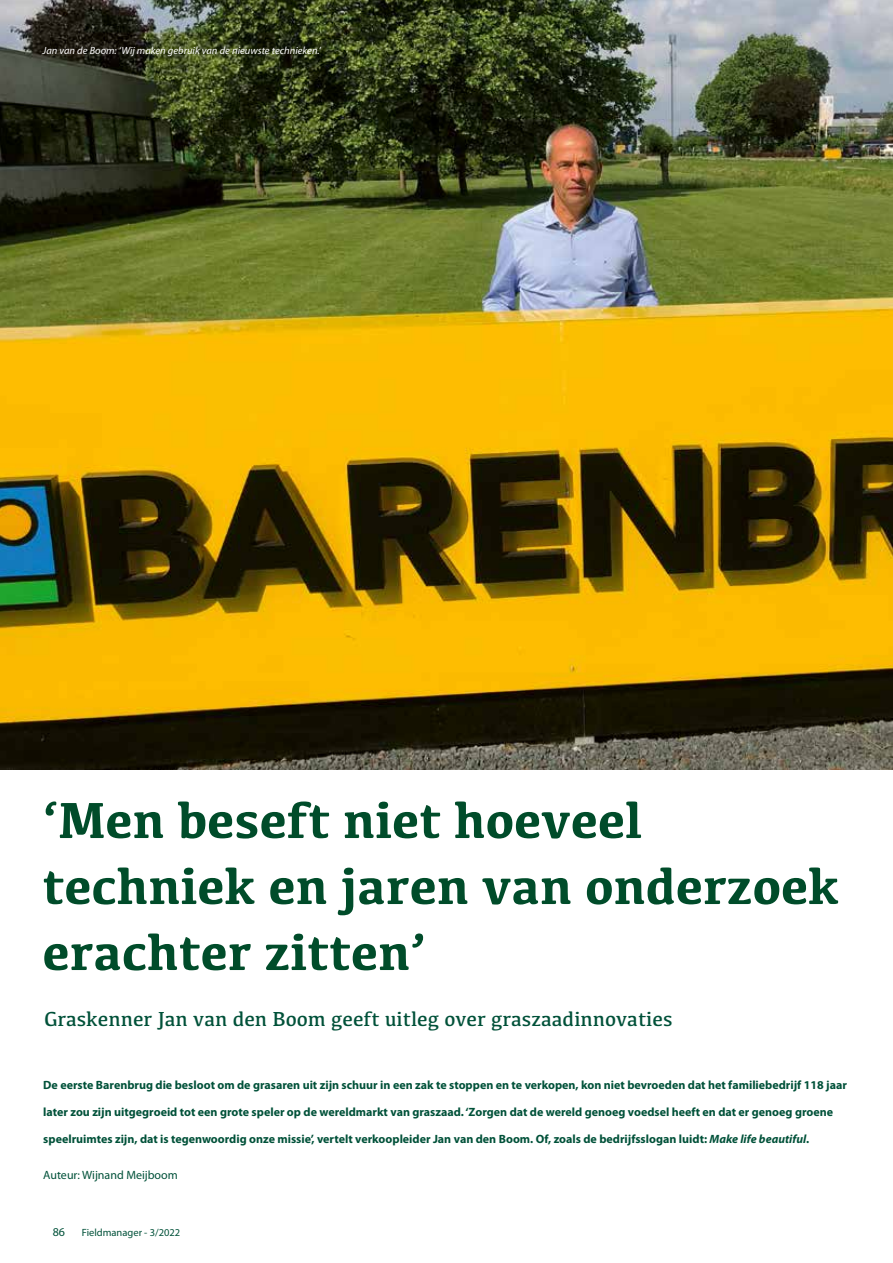
<style>
.page{position:relative;width:893px;height:1263px;background:#fff}
.page>*{position:absolute;margin:0;border:0;box-sizing:border-box;transform-origin:0 0}
.t1{font:700 52.5px/66px "Kefa";color:#004c2a}
.t2{font:21px "Kefa";color:#005139}
.t3{font:700 12px "Myriad Pro";color:#005139}
.t4{font:12px "Myriad Pro";color:#005139}
.t5{font:italic 10.5px "Myriad Pro";color:#fff}
.t6{font:10.5px "Myriad Pro";color:#005139}
.s1{font-style:italic}
</style>
<div class="page">
<img style="left:0;top:0;width:893px;height:769px">
<p class="t5" style="left:43px;top:44px;width:280px">Jan van de Boom: ‘Wij maken gebruik van de nieuwste technieken.’</p>
<h1 class="t1" style="left:43px;top:784px;width:798px">‘Men beseft niet hoeveel techniek en jaren van onderzoek erachter zitten’</h1>
<h2 class="t2" style="left:44px;top:1006px;width:630px">Graskenner Jan van den Boom geeft uitleg over graszaadinnovaties</h2>
<p class="t3" style="left:43px;top:1077px;width:805px">De eerste Barenbrug die besloot om de grasaren uit zijn schuur in een zak te stoppen en te verkopen, kon niet bevroeden dat het familiebedrijf 118 jaar</p>
<p class="t3" style="left:43px;top:1104px;width:791px">later zou zijn uitgegroeid tot een grote speler op de wereldmarkt van graszaad. ‘Zorgen dat de wereld genoeg voedsel heeft en dat er genoeg groene</p>
<p class="t3" style="left:43px;top:1131px;width:768px">speelruimtes zijn, dat is tegenwoordig onze missie’, vertelt verkoopleider Jan van den Boom. Of, zoals de bedrijfsslogan luidt: <span class="s1">Make life beautiful</span>.</p>
<p class="t4" style="left:43px;top:1168px;width:136px">Auteur: Wijnand Meijboom</p>
<p class="t4" style="left:53px;top:1224px;width:14px">86</p>
<p class="t6" style="left:82px;top:1226px;width:100px">Fieldmanager - 3/2022</p>
</div>
